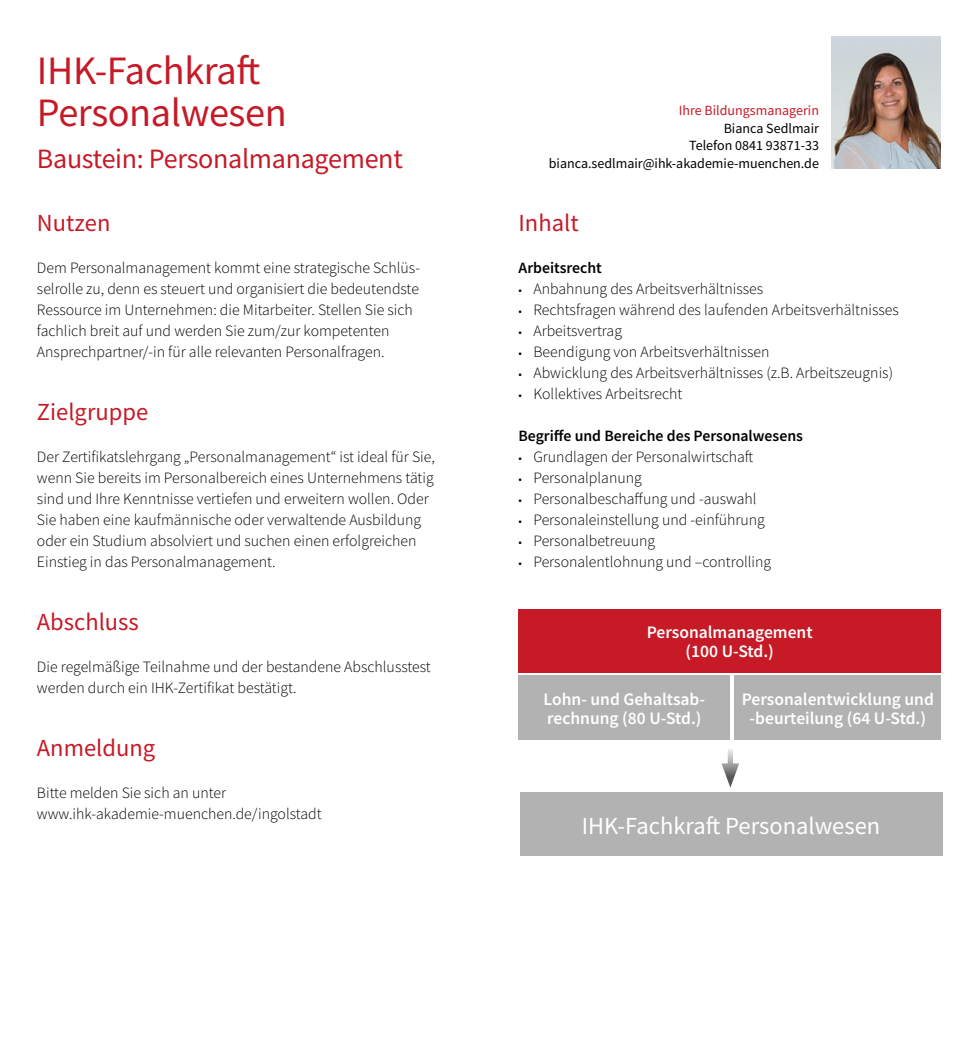
<style>
.page{position:relative;width:978px;height:1042px;background:#fff}
.page>*{position:absolute;margin:0;border:0;box-sizing:border-box;transform-origin:0 0}
.t1{font:40.25px/42px "Source Sans Pro";letter-spacing:-.01em;color:#c61a27}
.t2{font:28px "Source Sans Pro";letter-spacing:-.01em;color:#c61a27}
.t3{font:24.5px "Source Sans Pro";color:#c61a27}
.t4{font:24.5px "Source Sans Pro";color:#fff}
.t5{font:600 17.5px/19.2px "Source Sans Pro";color:#fff;text-align:center}
.t6{font:300 15.75px/21px "Source Sans Pro";color:#000}
.t7{font:600 15.75px "Source Sans Pro";color:#000}
.t8{font:14px/17.5px "Source Sans Pro";color:#000;text-align:right}
.t9{font:14px "Source Sans Pro";color:#c61a27}
.s1{font-size:12.25px}
</style>
<div class="page">
<div style="left:518px;top:609px;width:422px;height:63px;background:#c61a27"></div>
<div style="left:518px;top:675px;width:211px;height:65px;background:#b3b2b2"></div>
<div style="left:734px;top:675px;width:206px;height:65px;background:#b3b2b2"></div>
<div style="left:519px;top:793px;width:423px;height:63px;background:#b3b2b2"></div>
<svg style="left:727px;top:749px;width:5px;height:14px"></svg>
<svg style="left:721px;top:763px;width:18px;height:25px"></svg>
<img style="left:831px;top:37px;width:109px;height:131px">
<h1 class="t1" style="left:37px;top:49px;width:251px">IHK-Fachkraft<br>Personalwesen</h1>
<h2 class="t2" style="left:37px;top:141px;width:367px">Baustein: Personalmanagement</h2>
<h3 class="t3" style="left:37px;top:207px;width:75px">Nutzen</h3>
<p class="t6" style="left:37px;top:257px;width:384px">Dem Personalmanagement kommt eine strategische Schlüs&shy;selrolle zu, denn es steuert und organisiert die bedeutendste Ressource im Unternehmen: die Mitarbeiter. Stellen Sie sich fachlich breit auf und werden Sie zum/zur kompetenten Ansprechpartner/-in für alle relevanten Personalfragen.</p>
<h3 class="t3" style="left:37px;top:396px;width:113px">Zielgruppe</h3>
<p class="t6" style="left:37px;top:446px;width:399px">Der Zertifikatslehrgang „Personalmanagement“ ist ideal für Sie, wenn Sie bereits im Personalbereich eines Unternehmens tätig sind und Ihre Kenntnisse vertiefen und erweitern wollen. Oder Sie haben eine kaufmännische oder verwaltende Ausbildung oder ein Studium absolviert und suchen einen erfolgreichen Einstieg in das Personalmanagement.</p>
<h3 class="t3" style="left:37px;top:606px;width:103px">Abschluss</h3>
<p class="t6" style="left:37px;top:656px;width:395px">Die regelmäßige Teilnahme und der bestandene Abschlusstest werden durch ein IHK-Zertifikat bestätigt.</p>
<h3 class="t3" style="left:37px;top:732px;width:120px">Anmeldung</h3>
<p class="t6" style="left:37px;top:782px;width:286px">Bitte melden Sie sich an unter www.ihk-akademie-muenchen.de/ingolstadt</p>
<p class="t9" style="left:678px;top:101px;width:142px">Ihre Bildungsmanagerin</p>
<p class="t8" style="left:548px;top:119px;width:271px">Bianca Sedlmair<br>Telefon 0841 93871-33 bianca.sedlmair@ihk-akademie-muenchen.de</p>
<h3 class="t3" style="left:518px;top:207px;width:62px">Inhalt</h3>
<p class="t7" style="left:518px;top:257px;width:85px">Arbeitsrecht</p>
<p class="t6" style="left:518px;top:278px;width:246px"><span class="s1">•</span> Anbahnung des Arbeitsverhältnisses</p>
<p class="t6" style="left:518px;top:299px;width:382px"><span class="s1">•</span> Rechtsfragen während des laufenden Arbeitsverhältnisses</p>
<p class="t6" style="left:518px;top:320px;width:105px"><span class="s1">•</span> Arbeitsvertrag</p>
<p class="t6" style="left:518px;top:341px;width:252px"><span class="s1">•</span> Beendigung von Arbeitsverhältnissen</p>
<p class="t6" style="left:518px;top:362px;width:376px"><span class="s1">•</span> Abwicklung des Arbeitsverhältnisses (z.B. Arbeitszeugnis)</p>
<p class="t6" style="left:518px;top:383px;width:165px"><span class="s1">•</span> Kollektives Arbeitsrecht</p>
<p class="t7" style="left:518px;top:425px;width:286px">Begriffe und Bereiche des Personalwesens</p>
<p class="t6" style="left:518px;top:446px;width:236px"><span class="s1">•</span> Grundlagen der Personalwirtschaft</p>
<p class="t6" style="left:518px;top:467px;width:125px"><span class="s1">•</span> Personalplanung</p>
<p class="t6" style="left:518px;top:488px;width:239px"><span class="s1">•</span> Personalbeschaffung und -auswahl</p>
<p class="t6" style="left:518px;top:509px;width:248px"><span class="s1">•</span> Personaleinstellung und -einführung</p>
<p class="t6" style="left:518px;top:530px;width:138px"><span class="s1">•</span> Personalbetreuung</p>
<p class="t6" style="left:518px;top:551px;width:254px"><span class="s1">•</span> Personalentlohnung und –controlling</p>
<p class="t5" style="left:646px;top:622px;width:167px">Personalmanagement (100 U-Std.)</p>
<p class="t5" style="left:543px;top:689px;width:163px;text-align:left">Lohn- und Gehaltsab&shy;rechnung (80 U-Std.)</p>
<p class="t5" style="left:741px;top:689px;width:193px">Personalentwicklung und -beurteilung (64 U-Std.)</p>
<h3 class="t4" style="left:581px;top:810px;width:300px">IHK-Fachkraft Personalwesen</h3>
</div>
